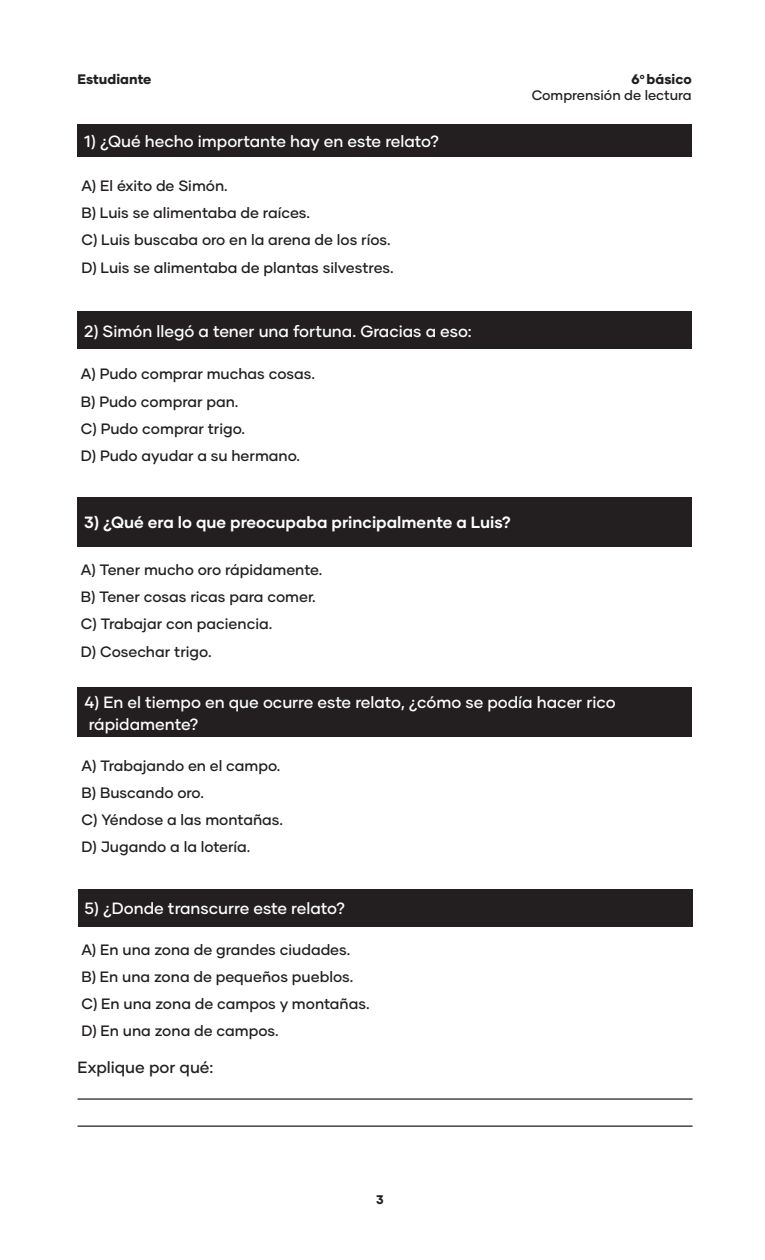
<style>
.page{position:relative;width:765px;height:1260px;background:#fff}
.page>*{position:absolute;margin:0;border:0;box-sizing:border-box;transform-origin:0 0}
.txt{font:500 16.25px "Gilmer";color:#fff}
.txt-2{font:700 16.25px "Gilmer";color:#fff}
.bullet_check{font:500 16.25px "Gilmer";color:#231f20}
.txt-3{font:500 15px "Gilmer";color:#231f20}
.t1{font:500 13.75px/16.2px "Gilmer";color:#231f20;text-align:right}
.t2{font:800 13.75px "Gilmer";color:#231f20}
.t3{font:800 12.5px "Gilmer";color:#231f20}
.s1{font-weight:800}
</style>
<div class="page">
<div style="left:77px;top:124px;width:614px;height:33px;background:#231f20"></div>
<div style="left:77px;top:311px;width:614px;height:38px;background:#231f20"></div>
<div style="left:77px;top:497px;width:615px;height:49px;background:#231f20"></div>
<div style="left:78px;top:688px;width:614px;height:49px;background:#231f20"></div>
<div style="left:78px;top:889px;width:615px;height:38px;background:#231f20"></div>
<hr style="left:78px;top:1098px;width:615px;height:2px;background:#231f20">
<hr style="left:78px;top:1126px;width:615px;height:1px;background:#231f20">
<p class="t2" style="left:78px;top:70px;width:75px">Estudiante</p>
<p class="txt" style="left:84px;top:131px;width:357px">1) ¿Qué hecho importante hay en este relato?</p>
<p class="txt-3" style="left:81px;top:176px;width:148px">A) El éxito de Simón.</p>
<p class="txt-3" style="left:81px;top:204px;width:230px">B) Luis se alimentaba de raíces.</p>
<p class="txt-3" style="left:81px;top:231px;width:311px">C) Luis buscaba oro en la arena de los ríos.</p>
<p class="txt-3" style="left:81px;top:258px;width:314px">D) Luis se alimentaba de plantas silvestres.</p>
<p class="txt" style="left:84px;top:321px;width:389px">2) Simón llegó a tener una fortuna. Gracias a eso:</p>
<p class="txt-3" style="left:81px;top:365px;width:236px">A) Pudo comprar muchas cosas.</p>
<p class="txt-3" style="left:81px;top:392px;width:159px">B) Pudo comprar pan.</p>
<p class="txt-3" style="left:81px;top:419px;width:166px">C) Pudo comprar trigo.</p>
<p class="txt-3" style="left:81px;top:447px;width:221px">D) Pudo ayudar a su hermano.</p>
<p class="txt-2" style="left:84px;top:512px;width:428px">3) ¿Qué era lo que preocupaba principalmente a Luis?</p>
<p class="txt-3" style="left:81px;top:560px;width:243px">A) Tener mucho oro rápidamente.</p>
<p class="txt-3" style="left:81px;top:587px;width:236px">B) Tener cosas ricas para comer.</p>
<p class="txt-3" style="left:81px;top:615px;width:193px">C) Trabajar con paciencia.</p>
<p class="txt-3" style="left:81px;top:642px;width:132px">D) Cosechar trigo.</p>
<p class="t1" style="left:532px;top:71px;width:162px"><span class="s1">6</span><sup>o</sup> <span class="s1">básico<br></span>Comprensión de lectura</p>
<p class="txt" style="left:85px;top:692px;width:533px">4) En el tiempo en que ocurre este relato, ¿cómo se podía hacer rico</p>
<p class="txt" style="left:89px;top:714px;width:112px">rápidamente?</p>
<p class="txt-3" style="left:82px;top:756px;width:200px">A) Trabajando en el campo.</p>
<p class="txt-3" style="left:82px;top:783px;width:124px">B) Buscando oro.</p>
<p class="txt-3" style="left:82px;top:810px;width:203px">C) Yéndose a las montañas.</p>
<p class="txt-3" style="left:82px;top:838px;width:171px">D) Jugando a la lotería.</p>
<p class="txt" style="left:85px;top:898px;width:262px">5) ¿Donde transcurre este relato?</p>
<p class="txt-3" style="left:81px;top:940px;width:271px">A) En una zona de grandes ciudades.</p>
<p class="txt-3" style="left:81px;top:967px;width:273px">B) En una zona de pequeños pueblos.</p>
<p class="txt-3" style="left:81px;top:994px;width:290px">C) En una zona de campos y montañas.</p>
<p class="txt-3" style="left:81px;top:1022px;width:199px">D) En una zona de campos.</p>
<p class="bullet_check" style="left:78px;top:1057px;width:137px">Explique por qué:</p>
<p class="t3" style="left:376px;top:1192px;width:9px">3</p>
</div>
